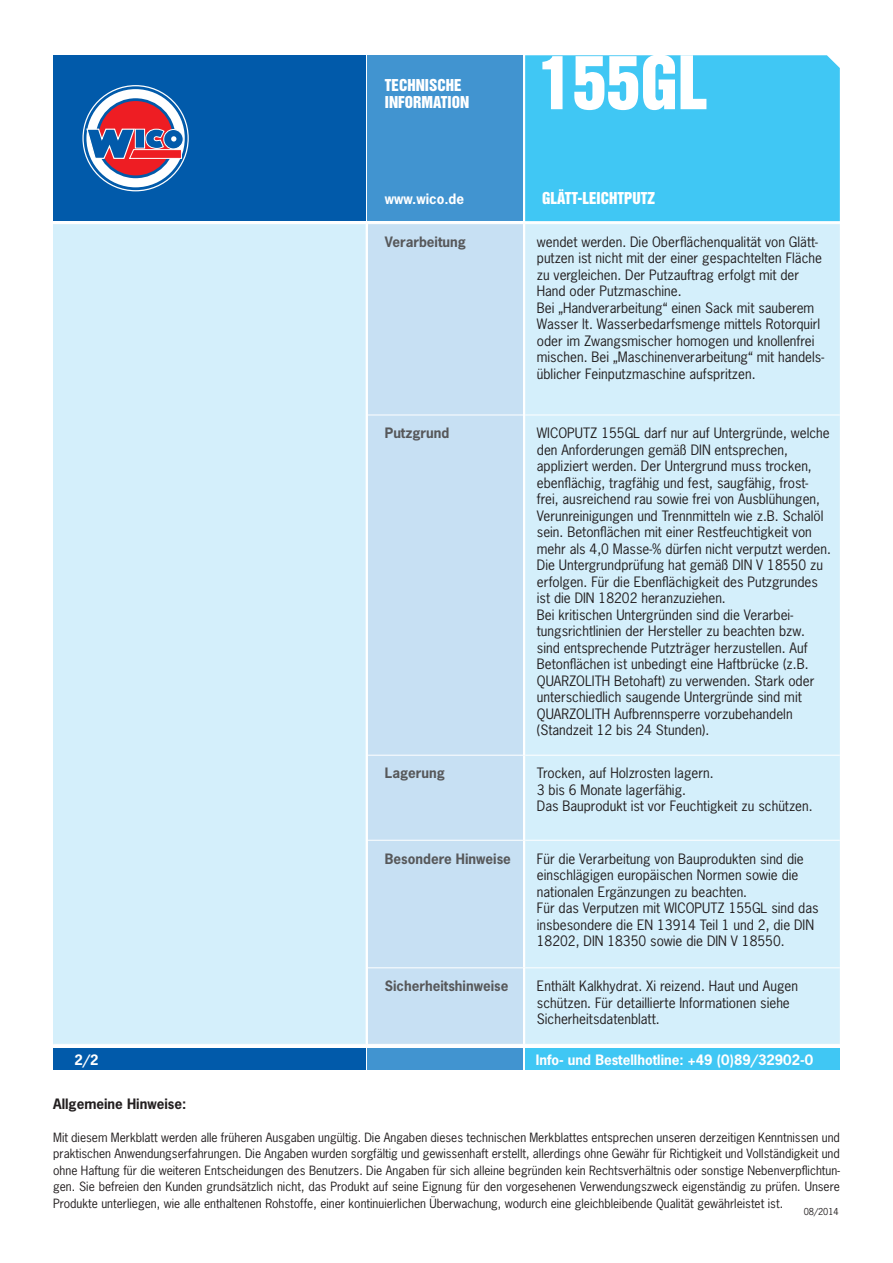
<style>
.page{position:relative;width:893px;height:1263px;background:#fff}
.page>*{position:absolute;margin:0;border:0;box-sizing:border-box;transform-origin:0 0}
.t1{font:67.5px "Helvetica Inserat LT Std";color:#fff}
.Subline_weiss{font:15px/17.2px "Helvetica Inserat LT Std";color:#fff}
.Copy{font:13.5px/16.5px "News Gothic Std";color:#231f20}
.Copy-2{font:700 13.5px "News Gothic Std";color:#57585a}
.Copy-3{font:700 13.5px "News Gothic Std";color:#fff}
.t2{font:700 13.5px "News Gothic Std";color:#231f20}
.t3{font:12px/16.5px "News Gothic Std";color:#231f20;text-align:justify}
.Subline{font:9px "News Gothic Std";color:#231f20}
</style>
<div class="page">
<div style="left:53px;top:1048px;width:313px;height:21px;background:#015aaa"></div>
<div style="left:368px;top:1048px;width:155px;height:21px;background:#4194d0"></div>
<div style="left:525px;top:1048px;width:315px;height:21px;background:#40c7f4"></div>
<div style="left:525px;top:55px;width:315px;height:166px;background:#40c7f4"></div>
<div style="left:368px;top:55px;width:155px;height:166px;background:#4194d0"></div>
<div style="left:368px;top:224px;width:155px;height:820px;background:#c7e0f3"></div>
<div style="left:525px;top:224px;width:315px;height:820px;background:#d4effb"></div>
<hr style="left:368px;top:415px;width:155px;height:1px;background:#fff">
<hr style="left:525px;top:415px;width:315px;height:1px;background:#fff">
<hr style="left:368px;top:755px;width:155px;height:1px;background:#fff">
<hr style="left:525px;top:755px;width:315px;height:1px;background:#fff">
<hr style="left:368px;top:840px;width:155px;height:1px;background:#fff">
<hr style="left:525px;top:840px;width:315px;height:1px;background:#fff">
<hr style="left:368px;top:967px;width:155px;height:1px;background:#fff">
<hr style="left:525px;top:967px;width:315px;height:1px;background:#fff">
<div style="left:53px;top:224px;width:314px;height:820px;background:#d4effb"></div>
<hr style="left:366px;top:224px;width:2px;height:820px;background:#fff">
<div style="left:53px;top:55px;width:313px;height:166px;background:#015aaa"></div>
<svg style="left:85px;top:88px;width:101px;height:101px;background:#d1e1ef"></svg>
<div style="left:84px;top:86px;width:103px;height:104px;border:3px solid #015aaa;border-radius:50%"></div>
<div style="left:97px;top:100px;width:77px;height:77px;background:#ee1d23;border-radius:50%"></div>
<div style="left:96px;top:98px;width:80px;height:80px;border:3px solid #015aaa;border-radius:50%"></div>
<svg style="left:82px;top:126px;width:105px;height:38px"></svg>
<p class="Subline_weiss" style="left:385px;top:77px;width:86px">TECHNISCHE<br>INFORMATION</p>
<p class="t1" style="left:539px;top:42px;width:170px">155GL</p>
<p class="Copy-3" style="left:385px;top:190px;width:81px">www.wico.de</p>
<p class="Subline_weiss" style="left:542px;top:190px;width:114px">GLÄTT-LEICHTPUTZ</p>
<p class="Copy-2" style="left:385px;top:233px;width:83px">Verarbeitung</p>
<p class="Copy" style="left:537px;top:233px;width:287px">wendet werden. Die Oberflächenqualität von Glätt&shy;putzen ist nicht mit der einer gespachtelten Fläche zu vergleichen. Der Putzauftrag erfolgt mit der Hand oder Putzmaschine.</p>
<p class="Copy" style="left:537px;top:299px;width:289px">Bei „Handverarbeitung“ einen Sack mit sauberem Wasser lt. Wasserbedarfsmenge mittels Rotorquirl oder im Zwangsmischer homogen und knollenfrei mischen. Bei „Maschinenverarbeitung“ mit handels&shy;üblicher Feinputzmaschine aufspritzen.</p>
<p class="Copy-2" style="left:385px;top:424px;width:66px">Putzgrund</p>
<p class="Copy" style="left:537px;top:425px;width:296px">WICOPUTZ 155GL darf nur auf Untergründe, welche den Anforderungen gemäß DIN entsprechen, appliziert werden. Der Untergrund muss trocken, ebenflächig, tragfähig und fest, saugfähig, frost&shy;frei, ausreichend rau sowie frei von Ausblühungen, Verunreinigungen und Trennmitteln wie z.B. Schalöl sein. Betonflächen mit einer Restfeuchtigkeit von mehr als 4,0 Masse-% dürfen nicht verputzt werden.</p>
<p class="Copy" style="left:537px;top:557px;width:288px">Die Untergrundprüfung hat gemäß DIN V 18550 zu erfolgen. Für die Ebenflächigkeit des Putzgrundes ist die DIN 18202 heranzuziehen.</p>
<p class="Copy" style="left:537px;top:606px;width:279px">Bei kritischen Untergründen sind die Verarbei&shy;tungsrichtlinien der Hersteller zu beachten bzw. sind entsprechende Putzträger herzustellen. Auf Betonflächen ist unbedingt eine Haftbrücke (z.B.<br>QUARZOLITH Betohaft) zu verwenden. Stark oder unterschiedlich saugende Untergründe sind mit QUARZOLITH Aufbrennsperre vorzubehandeln (Standzeit 12 bis 24 Stunden).</p>
<p class="Copy-2" style="left:385px;top:764px;width:62px">Lagerung</p>
<p class="Copy" style="left:537px;top:765px;width:178px">Trocken, auf Holzrosten lagern.</p>
<p class="Copy" style="left:537px;top:781px;width:151px">3 bis 6 Monate lagerfähig.</p>
<p class="Copy" style="left:537px;top:798px;width:277px">Das Bauprodukt ist vor Feuchtigkeit zu schützen.</p>
<p class="Copy-2" style="left:385px;top:849px;width:128px">Besondere Hinweise</p>
<p class="Copy" style="left:537px;top:850px;width:268px">Für die Verarbeitung von Bauprodukten sind die einschlägigen europäischen Normen sowie die nationalen Ergänzungen zu beachten.</p>
<p class="Copy" style="left:537px;top:899px;width:283px">Für das Verputzen mit WICOPUTZ 155GL sind das insbesondere die EN 13914 Teil 1 und 2, die DIN<br>18202, DIN 18350 sowie die DIN V 18550.</p>
<p class="Copy-2" style="left:385px;top:977px;width:125px">Sicherheitshinweise</p>
<p class="Copy" style="left:537px;top:978px;width:263px">Enthält Kalkhydrat. Xi reizend. Haut und Augen schützen. Für detaillierte Informationen siehe<br>Sicherheitsdatenblatt.</p>
<p class="Copy-3" style="left:74px;top:1051px;width:26px">2/2</p>
<p class="Copy-3" style="left:536px;top:1051px;width:279px">Info- und Bestellhotline: +49 (0)89/32902-0</p>
<p class="t2" style="left:53px;top:1095px;width:135px">Allgemeine Hinweise:</p>
<p class="t3" style="left:53px;top:1129px;width:788px">Mit diesem Merkblatt werden alle früheren Ausgaben ungültig. Die Angaben dieses technischen Merkblattes entsprechen unseren derzeitigen Kenntnissen und praktischen Anwendungserfahrungen. Die Angaben wurden sorgfältig und gewissenhaft erstellt, allerdings ohne Gewähr für Richtigkeit und Vollständigkeit und ohne Haftung für die weiteren Entscheidungen des Benutzers. Die Angaben für sich alleine begründen kein Rechtsverhältnis oder sonstige Nebenverpflichtun&shy;gen. Sie befreien den Kunden grundsätzlich nicht, das Produkt auf seine Eignung für den vorgesehenen Verwendungszweck eigenständig zu prüfen. Unsere Produkte unterliegen, wie alle enthaltenen Rohstoffe, einer kontinuierlichen Überwachung, wodurch eine gleichbleibende Qualität gewährleistet ist.</p>
<p class="Subline" style="left:804px;top:1205px;width:37px">08/2014</p>
</div>
